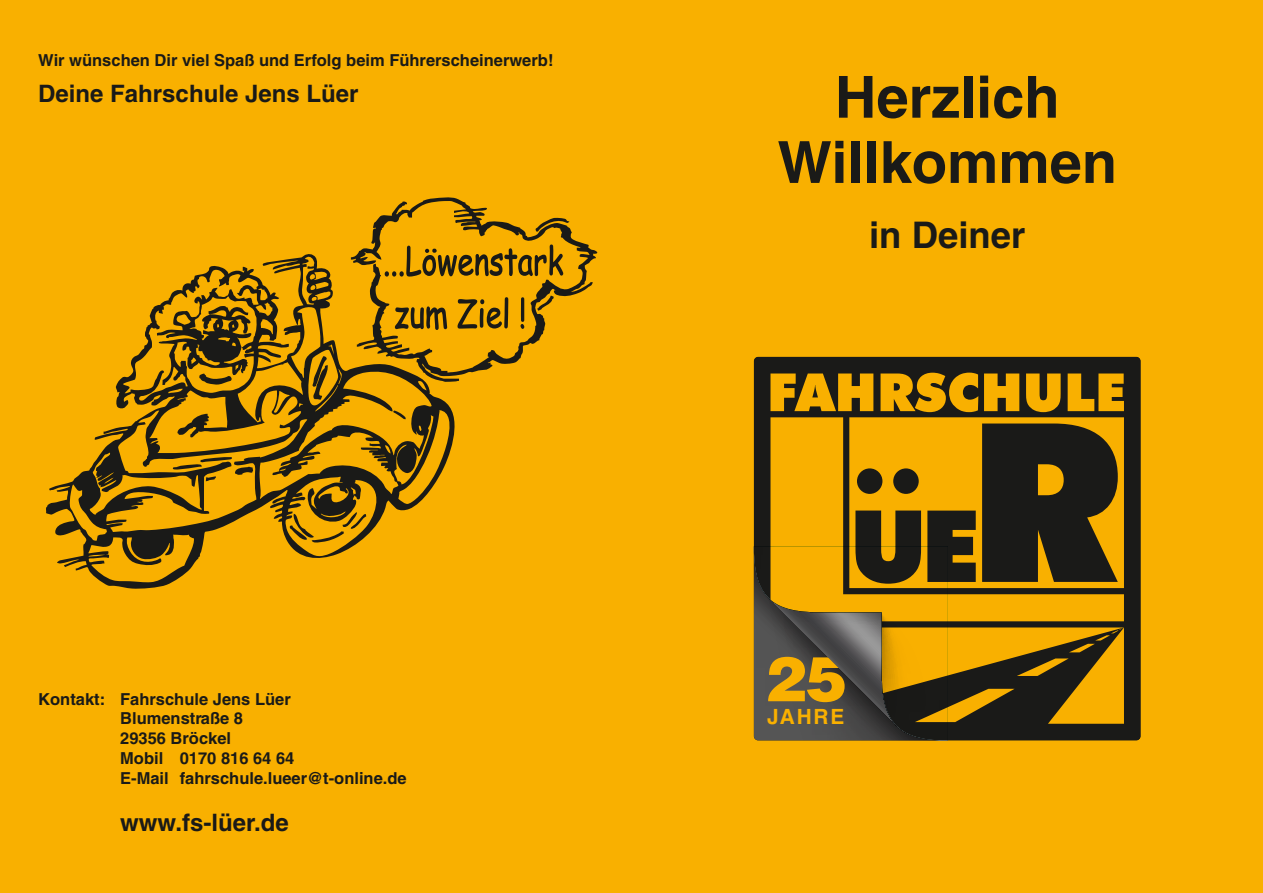
<style>
.page{position:relative;width:1263px;height:893px;background:#f9b000}
.page>*{position:absolute;margin:0;border:0;box-sizing:border-box;transform-origin:0 0}
.t1{font:900 62.25px "Helvetica LT Std";color:#f9b000}
.t2{font:700 58.05px/65.2px "Helvetica LT Std";color:#1a1a18;text-align:center}
.t3{font:700 36.75px "Helvetica LT Std";color:#1a1a18}
.t4{font:700 24px "Helvetica LT Std";color:#1a1a18}
.t5{font:700 21px "Helvetica LT Std";letter-spacing:.08em;color:#f9b000}
.t6{font:700 16.5px/19.8px "Helvetica LT Std";color:#1a1a18}
</style>
<div class="page">
<svg style="left:46px;top:254px;width:409px;height:335px"></svg>
<svg style="left:351px;top:197px;width:246px;height:185px"></svg>
<svg style="left:535px;top:218px;width:34px;height:14px"></svg>
<svg style="left:537px;top:296px;width:17px;height:15px"></svg>
<svg style="left:393px;top:410px;width:13px;height:9px"></svg>
<svg style="left:172px;top:457px;width:81px;height:25px"></svg>
<svg style="left:289px;top:512px;width:77px;height:31px"></svg>
<svg style="left:199px;top:374px;width:34px;height:11px"></svg>
<svg style="left:312px;top:356px;width:16px;height:44px"></svg>
<svg style="left:395px;top:306px;width:52px;height:24px"></svg>
<svg style="left:520px;top:297px;width:4px;height:32px"></svg>
<svg style="left:385px;top:244px;width:178px;height:33px"></svg>
<svg style="left:457px;top:297px;width:51px;height:32px"></svg>
<div style="left:754px;top:357px;width:386px;height:383px;background:#1a1a18"></div>
<svg style="left:770px;top:373px;width:103px;height:38px"></svg>
<svg style="left:880px;top:373px;width:98px;height:39px"></svg>
<svg style="left:984px;top:373px;width:35px;height:38px"></svg>
<svg style="left:1026px;top:373px;width:35px;height:39px"></svg>
<svg style="left:1068px;top:373px;width:56px;height:38px"></svg>
<svg style="left:770px;top:417px;width:79px;height:129px"></svg>
<svg style="left:849px;top:417px;width:275px;height:129px;fill:#1a1a18"></svg>
<hr style="left:896px;top:740px;width:52px;height:1px;background:#fff">
<svg style="left:754px;top:546px;width:370px;height:194px"></svg>
<svg style="left:816px;top:612px;width:80px;height:113px;background:#605847"></svg>
<p class="t6" style="left:38px;top:50px;width:517px">Wir wünschen Dir viel Spaß und Erfolg beim Führerscheinerwerb!</p>
<h3 class="t4" style="left:38px;top:79px;width:322px">Deine Fahrschule Jens Lüer</h3>
<p class="t6" style="left:38px;top:688px;width:68px">Kontakt:</p>
<p class="t6" style="left:120px;top:688px;width:288px">Fahrschule Jens Lüer<br>Blumenstraße 8<br>29356 Bröckel<br>Mobil 0170 816 64 64<br>E-Mail fahrschule.lueer@t-online.de</p>
<h3 class="t4" style="left:120px;top:808px;width:170px">www.fs-lüer.de</h3>
<h2 class="t2" style="left:777px;top:64px;width:341px">Herzlich<br>Willkommen</h2>
<h3 class="t3" style="left:869px;top:213px;width:158px">in Deiner</h3>
<h1 class="t1" style="left:765px;top:638px;width:84px">25</h1>
<p class="t5" style="left:767px;top:704px;width:79px">JAHRE</p>
</div>
